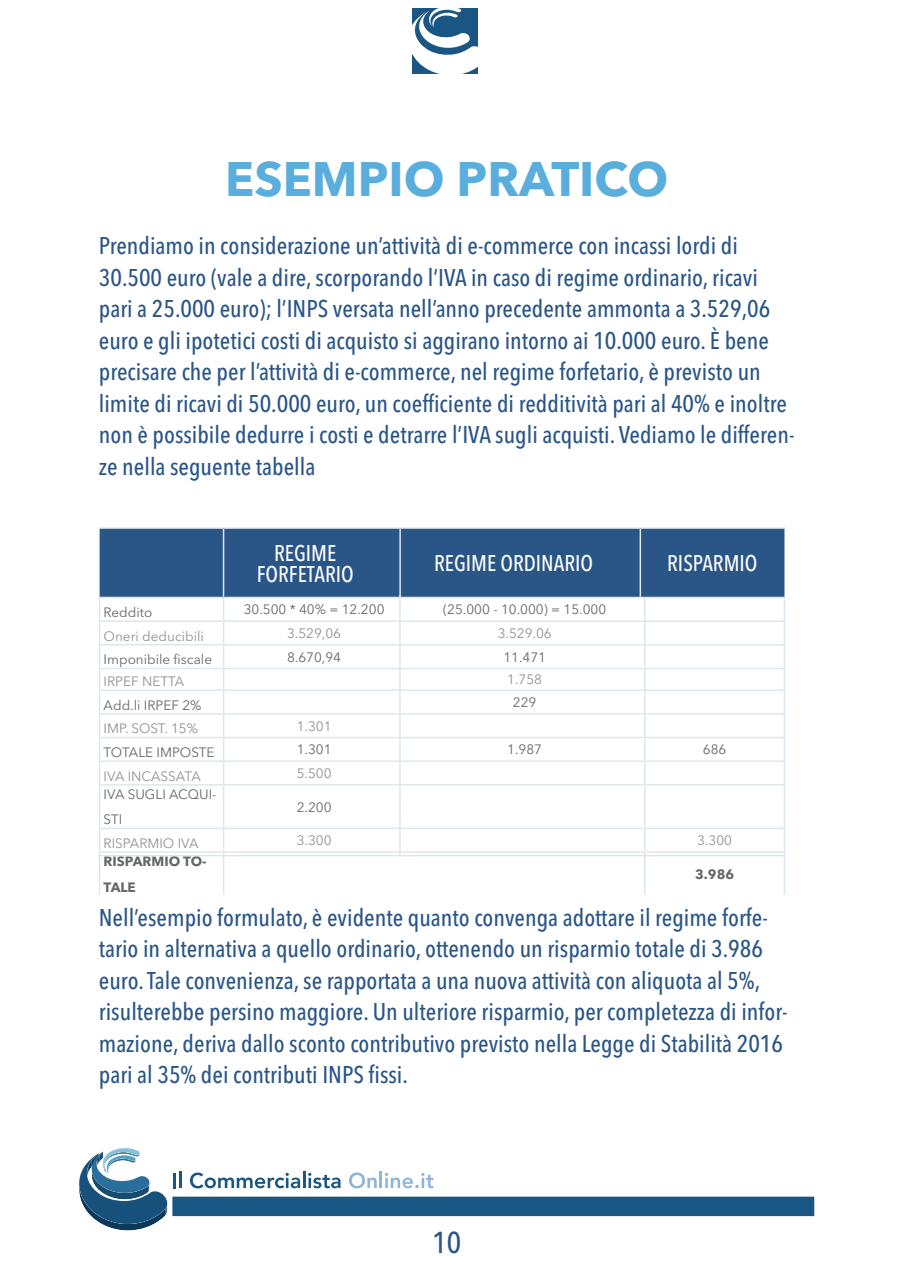
<style>
.page{position:relative;width:902px;height:1280px;background:#fff}
.page>*{position:absolute;margin:0;border:0;box-sizing:border-box;transform-origin:0 0}
.t1{font:700 48px "Avenir Next LT Pro";color:#5aaedd}
.t2{font:500 condensed 30px "Avenir Next LT Pro";color:#2a5587}
.t3{font:500 condensed 24px/31.5px "Avenir Next LT Pro";color:#2a5587}
.t4{font:500 condensed 22.5px/21px "Avenir Next LT Pro";color:#fff;text-align:center}
.t5{font:13.5px/25.2px "Avenir Next LT Pro";color:#666767}
.t6{font:13.5px "Avenir Next LT Pro";color:#929292}
.t7{font:700 13.5px/25.2px "Avenir Next LT Pro";color:#666767}
</style>
<div class="page">
<svg style="left:79px;top:1148px;width:89px;height:82px"></svg>
<hr style="left:173px;top:1173px;width:3px;height:15px;background:#1a5683">
<svg style="left:179px;top:1172px;width:2px;height:16px"></svg>
<svg style="left:190px;top:1172px;width:150px;height:16px"></svg>
<svg style="left:349px;top:1172px;width:27px;height:16px"></svg>
<hr style="left:379px;top:1172px;width:3px;height:16px;background:#8eb5dc">
<svg style="left:385px;top:1173px;width:48px;height:15px"></svg>
<div style="left:172px;top:1197px;width:642px;height:19px;background:#1a5683"></div>
<svg style="left:412px;top:8px;width:66px;height:66px"></svg>
<div style="left:100px;top:529px;width:684px;height:68px;background:#2a5587"></div>
<svg style="left:100px;top:598px;width:683px;height:297px"></svg>
<hr style="left:99px;top:527px;width:124px;height:2px;background:#dee7ec">
<hr style="left:223px;top:527px;width:177px;height:2px;background:#dee7ec">
<hr style="left:404px;top:527px;width:236px;height:2px;background:#dee7ec">
<hr style="left:644px;top:527px;width:141px;height:2px;background:#dee7ec">
<hr style="left:99px;top:597px;width:124px;height:1px;background:#dee7ec">
<hr style="left:223px;top:597px;width:177px;height:1px;background:#dee7ec">
<hr style="left:404px;top:597px;width:236px;height:1px;background:#dee7ec">
<hr style="left:644px;top:597px;width:141px;height:1px;background:#dee7ec">
<hr style="left:639px;top:529px;width:2px;height:68px;background:#dee7ec">
<hr style="left:223px;top:529px;width:1px;height:68px;background:#dee7ec">
<hr style="left:399px;top:529px;width:2px;height:68px;background:#dee7ec">
<hr style="left:783px;top:598px;width:2px;height:22px;background:#dee7ec">
<hr style="left:99px;top:620px;width:124px;height:2px;background:#dee7ec">
<hr style="left:223px;top:620px;width:177px;height:2px;background:#dee7ec">
<hr style="left:404px;top:620px;width:236px;height:2px;background:#dee7ec">
<hr style="left:644px;top:620px;width:141px;height:2px;background:#dee7ec">
<hr style="left:783px;top:622px;width:2px;height:22px;background:#dee7ec">
<hr style="left:99px;top:644px;width:124px;height:1px;background:#dee7ec">
<hr style="left:223px;top:644px;width:177px;height:1px;background:#dee7ec">
<hr style="left:404px;top:644px;width:236px;height:1px;background:#dee7ec">
<hr style="left:644px;top:644px;width:141px;height:1px;background:#dee7ec">
<hr style="left:783px;top:645px;width:2px;height:23px;background:#dee7ec">
<hr style="left:99px;top:668px;width:124px;height:1px;background:#dee7ec">
<hr style="left:223px;top:668px;width:177px;height:1px;background:#dee7ec">
<hr style="left:404px;top:668px;width:236px;height:1px;background:#dee7ec">
<hr style="left:644px;top:668px;width:141px;height:1px;background:#dee7ec">
<hr style="left:783px;top:669px;width:2px;height:20px;background:#dee7ec">
<hr style="left:99px;top:689px;width:124px;height:2px;background:#dee7ec">
<hr style="left:223px;top:689px;width:177px;height:2px;background:#dee7ec">
<hr style="left:404px;top:689px;width:236px;height:2px;background:#dee7ec">
<hr style="left:644px;top:689px;width:141px;height:2px;background:#dee7ec">
<hr style="left:783px;top:691px;width:2px;height:22px;background:#dee7ec">
<hr style="left:99px;top:713px;width:124px;height:2px;background:#dee7ec">
<hr style="left:223px;top:713px;width:177px;height:2px;background:#dee7ec">
<hr style="left:404px;top:713px;width:236px;height:2px;background:#dee7ec">
<hr style="left:644px;top:713px;width:141px;height:2px;background:#dee7ec">
<hr style="left:783px;top:715px;width:2px;height:22px;background:#dee7ec">
<hr style="left:99px;top:737px;width:124px;height:1px;background:#dee7ec">
<hr style="left:223px;top:737px;width:177px;height:1px;background:#dee7ec">
<hr style="left:404px;top:737px;width:236px;height:1px;background:#dee7ec">
<hr style="left:644px;top:737px;width:141px;height:1px;background:#dee7ec">
<hr style="left:783px;top:738px;width:2px;height:22px;background:#dee7ec">
<hr style="left:99px;top:760px;width:124px;height:2px;background:#dee7ec">
<svg style="left:99px;top:598px;width:1px;height:186px"></svg>
<hr style="left:223px;top:760px;width:177px;height:2px;background:#dee7ec">
<svg style="left:223px;top:598px;width:1px;height:186px"></svg>
<hr style="left:404px;top:760px;width:236px;height:2px;background:#dee7ec">
<hr style="left:644px;top:760px;width:141px;height:2px;background:#dee7ec">
<hr style="left:783px;top:762px;width:2px;height:22px;background:#dee7ec">
<hr style="left:99px;top:784px;width:124px;height:2px;background:#dee7ec">
<hr style="left:99px;top:786px;width:1px;height:42px;background:#dee7ec">
<hr style="left:223px;top:784px;width:177px;height:2px;background:#dee7ec">
<hr style="left:223px;top:786px;width:1px;height:42px;background:#dee7ec">
<hr style="left:404px;top:784px;width:236px;height:2px;background:#dee7ec">
<svg style="left:640px;top:597px;width:5px;height:189px"></svg>
<hr style="left:644px;top:784px;width:141px;height:2px;background:#dee7ec">
<hr style="left:644px;top:786px;width:1px;height:42px;background:#dee7ec">
<hr style="left:783px;top:786px;width:2px;height:42px;background:#dee7ec">
<hr style="left:99px;top:828px;width:124px;height:1px;background:#dee7ec">
<svg style="left:99px;top:829px;width:1px;height:22px"></svg>
<hr style="left:223px;top:828px;width:177px;height:1px;background:#dee7ec">
<svg style="left:223px;top:829px;width:1px;height:22px"></svg>
<hr style="left:404px;top:828px;width:236px;height:1px;background:#dee7ec">
<hr style="left:644px;top:828px;width:141px;height:1px;background:#dee7ec">
<hr style="left:783px;top:829px;width:2px;height:22px;background:#dee7ec">
<hr style="left:99px;top:851px;width:124px;height:2px;background:#dee7ec">
<hr style="left:99px;top:853px;width:1px;height:42px;background:#dee7ec">
<hr style="left:223px;top:851px;width:177px;height:2px;background:#dee7ec">
<hr style="left:223px;top:853px;width:1px;height:42px;background:#dee7ec">
<hr style="left:404px;top:851px;width:236px;height:2px;background:#dee7ec">
<svg style="left:640px;top:828px;width:5px;height:25px"></svg>
<hr style="left:644px;top:851px;width:141px;height:2px;background:#dee7ec">
<hr style="left:644px;top:853px;width:1px;height:42px;background:#dee7ec">
<hr style="left:783px;top:853px;width:2px;height:42px;background:#dee7ec">
<hr style="left:399px;top:595px;width:1px;height:260px;background:#dee7ec">
<hr style="left:98px;top:855px;width:686px;height:1px;background:#dee7ec">
<h1 class="t1" style="left:225px;top:150px;width:444px">ESEMPIO PRATICO</h1>
<p class="t3" style="left:99px;top:230px;width:697px">Prendiamo in considerazione un’attività di e-commerce con incassi lordi di 30.500 euro (vale a dire, scorporando l’IVA in caso di regime ordinario, ricavi pari a 25.000 euro); l’INPS versata nell’anno precedente ammonta a 3.529,06 euro e gli ipotetici costi di acquisto si aggirano intorno ai 10.000 euro. È bene precisare che per l’attività di e-commerce, nel regime forfetario, è previsto un limite di ricavi di 50.000 euro, un coefficiente di redditività pari al 40% e inoltre non è possibile dedurre i costi e detrarre l’IVA sugli acquisti. Vediamo le differen&shy;ze nella seguente tabella</p>
<p class="t4" style="left:257px;top:542px;width:98px">REGIME<br>FORFETARIO</p>
<p class="t4" style="left:434px;top:553px;width:160px">REGIME ORDINARIO</p>
<p class="t4" style="left:667px;top:553px;width:92px">RISPARMIO</p>
<p class="t5" style="left:104px;top:600px;width:50px">Reddito</p>
<p class="t5" style="left:244px;top:597px;width:142px">30.500 * 40% = 12.200</p>
<p class="t5" style="left:443px;top:597px;width:164px">(25.000 - 10.000) = 15.000</p>
<p class="t6" style="left:104px;top:628px;width:102px">Oneri deducibili</p>
<p class="t6" style="left:287px;top:625px;width:55px">3.529,06</p>
<p class="t6" style="left:497px;top:625px;width:55px">3.529.06</p>
<p class="t5" style="left:104px;top:647px;width:110px">Imponibile fiscale</p>
<p class="t5" style="left:287px;top:644px;width:55px">8.670,94</p>
<p class="t5" style="left:503px;top:644px;width:44px">11.471</p>
<p class="t6" style="left:104px;top:673px;width:82px">IRPEF NETTA</p>
<p class="t6" style="left:507px;top:672px;width:36px">1.758</p>
<p class="t5" style="left:104px;top:692px;width:99px">Add.li IRPEF 2%</p>
<p class="t5" style="left:513px;top:690px;width:25px">229</p>
<p class="t6" style="left:104px;top:721px;width:96px">IMP. SOST. 15%</p>
<p class="t6" style="left:296px;top:718px;width:36px">1.301</p>
<p class="t5" style="left:104px;top:740px;width:112px">TOTALE IMPOSTE</p>
<p class="t5" style="left:296px;top:737px;width:36px">1.301</p>
<p class="t5" style="left:507px;top:737px;width:36px">1.987</p>
<p class="t5" style="left:702px;top:737px;width:25px">686</p>
<p class="t6" style="left:104px;top:768px;width:99px">IVA INCASSATA</p>
<p class="t6" style="left:296px;top:765px;width:36px">5.500</p>
<p class="t5" style="left:104px;top:782px;width:114px">IVA SUGLI ACQUI-<br>STI</p>
<p class="t5" style="left:296px;top:794px;width:36px">2.200</p>
<p class="t6" style="left:104px;top:835px;width:97px">RISPARMIO IVA</p>
<p class="t6" style="left:296px;top:832px;width:36px">3.300</p>
<p class="t6" style="left:697px;top:832px;width:36px">3.300</p>
<p class="t7" style="left:104px;top:849px;width:104px">RISPARMIO TO-<br>TALE</p>
<p class="t7" style="left:695px;top:861px;width:40px">3.986</p>
<p class="t3" style="left:99px;top:902px;width:690px">Nell’esempio formulato, è evidente quanto convenga adottare il regime forfe&shy;tario in alternativa a quello ordinario, ottenendo un risparmio totale di 3.986 euro. Tale convenienza, se rapportata a una nuova attività con aliquota al 5%, risulterebbe persino maggiore. Un ulteriore risparmio, per completezza di infor&shy;mazione, deriva dallo sconto contributivo previsto nella Legge di Stabilità 2016 pari al 35% dei contributi INPS fissi.</p>
<p class="t2" style="left:432px;top:1224px;width:30px">10</p>
</div>
